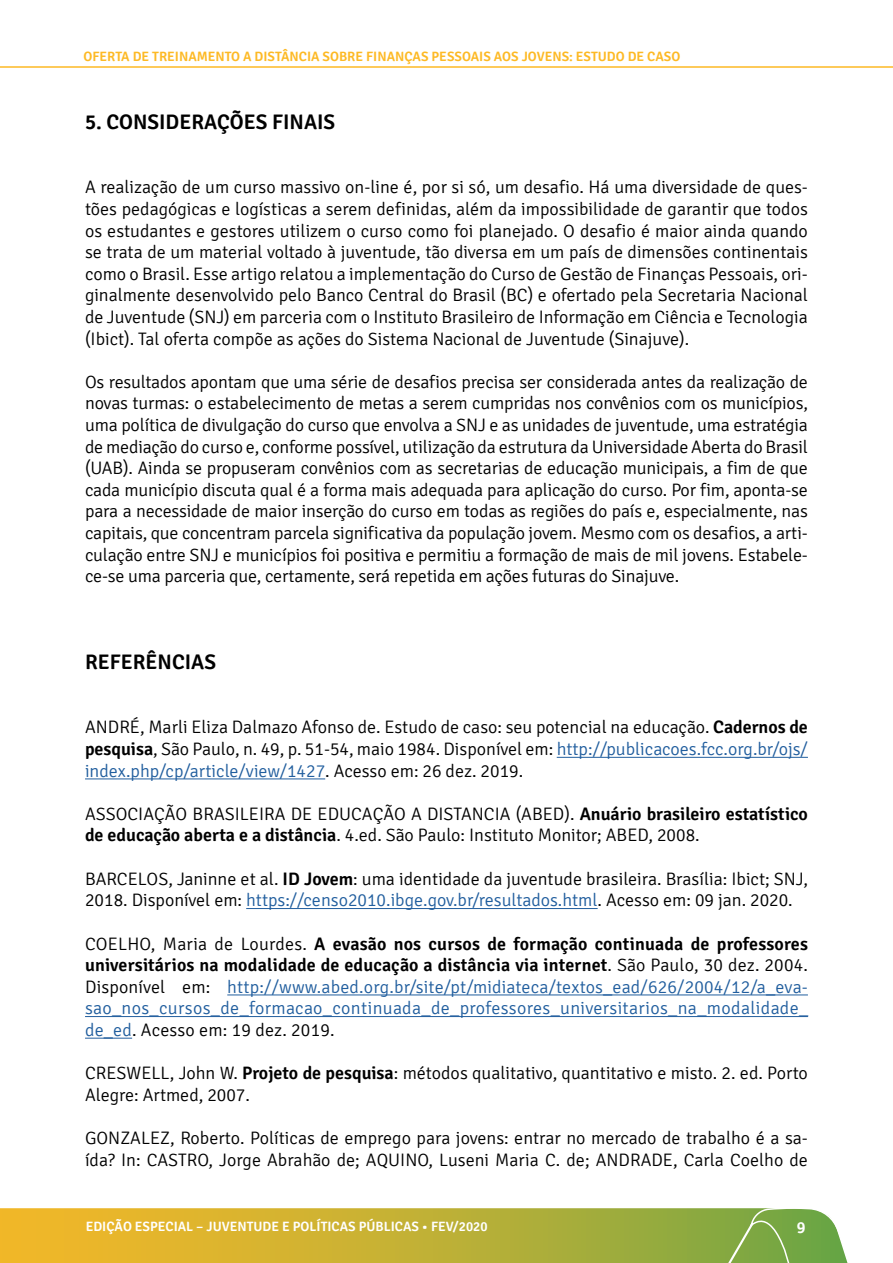
<style>
.page{position:relative;width:893px;height:1263px;background:#fff}
.page>*{position:absolute;margin:0;border:0;box-sizing:border-box;transform-origin:0 0}
.subtitulo{font:600 21px "Signika";color:#000}
.texto{font:300 18px/21.6px "Signika";color:#000}
.texto-2{font:300 18px/21.6px "Signika";letter-spacing:.02em;color:#215e9e;text-align:justify}
.t1{font:600 16.5px "Signika";color:#fff}
.t2{font:600 13.5px "Signika";color:#fdb924}
.t3{font:600 13.5px "Signika";color:#fff}
.s1{font-weight:600}
.s2{color:#215e9e}
.s3{color:#000}
.s4{font-weight:600;color:#000}
</style>
<div class="page">
<svg style="left:0;top:1208px;width:658px;height:55px;background:#cbb233"></svg>
<hr style="left:0;top:66px;width:893px;height:2px;background:#fdca5a">
<svg style="left:658px;top:1208px;width:190px;height:55px;background:#89af51"></svg>
<hr style="left:557px;top:757px;width:251px;height:1px;background:#215e9e">
<hr style="left:85px;top:778px;width:240px;height:1px;background:#215e9e">
<hr style="left:246px;top:908px;width:352px;height:1px;background:#215e9e">
<hr style="left:227px;top:994px;width:581px;height:1px;background:#215e9e">
<hr style="left:85px;top:1016px;width:723px;height:1px;background:#215e9e">
<hr style="left:85px;top:1038px;width:47px;height:1px;background:#215e9e">
<p class="t2" style="left:84px;top:48px;width:598px">OFERTA DE TREINAMENTO A DISTÂNCIA SOBRE FINANÇAS PESSOAIS AOS JOVENS: ESTUDO DE CASO</p>
<p class="subtitulo" style="left:85px;top:109px;width:252px">5. CONSIDERAÇÕES FINAIS</p>
<p class="texto" style="left:85px;top:177px;width:724px;text-align:justify">A realização de um curso massivo on-line é, por si só, um desafio. Há uma diversidade de ques&shy;tões pedagógicas e logísticas a serem definidas, além da impossibilidade de garantir que todos os estudantes e gestores utilizem o curso como foi planejado. O desafio é maior ainda quando se trata de um material voltado à juventude, tão diversa em um país de dimensões continentais como o Brasil. Esse artigo relatou a implementação do Curso de Gestão de Finanças Pessoais, ori&shy;ginalmente desenvolvido pelo Banco Central do Brasil (BC) e ofertado pela Secretaria Nacional de Juventude (SNJ) em parceria com o Instituto Brasileiro de Informação em Ciência e Tecnologia (Ibict). Tal oferta compõe as ações do Sistema Nacional de Juventude (Sinajuve).</p>
<p class="texto" style="left:85px;top:371px;width:724px;text-align:justify">Os resultados apontam que uma série de desafios precisa ser considerada antes da realização de novas turmas: o estabelecimento de metas a serem cumpridas nos convênios com os municípios, uma política de divulgação do curso que envolva a SNJ e as unidades de juventude, uma estratégia de mediação do curso e, conforme possível, utilização da estrutura da Universidade Aberta do Brasil (UAB). Ainda se propuseram convênios com as secretarias de educação municipais, a fim de que cada município discuta qual é a forma mais adequada para aplicação do curso. Por fim, aponta-se para a necessidade de maior inserção do curso em todas as regiões do país e, especialmente, nas capitais, que concentram parcela significativa da população jovem. Mesmo com os desafios, a arti&shy;culação entre SNJ e municípios foi positiva e permitiu a formação de mais de mil jovens. Estabele&shy;ce-se uma parceria que, certamente, será repetida em ações futuras do Sinajuve.</p>
<p class="subtitulo" style="left:85px;top:649px;width:132px">REFERÊNCIAS</p>
<p class="texto" style="left:85px;top:717px;width:724px;text-align:justify">ANDRÉ, Marli Eliza Dalmazo Afonso de. Estudo de caso: seu potencial na educação. <span class="s1">Cadernos de pesquisa</span>, São Paulo, n. 49, p. 51-54, maio 1984. Disponível em: <span class="s2">http://publicacoes.fcc.org.br/ojs/ index.php/cp/article/view/1427</span>. Acesso em: 26 dez. 2019.</p>
<p class="texto" style="left:85px;top:803px;width:724px">ASSOCIAÇÃO BRASILEIRA DE EDUCAÇÃO A DISTANCIA (ABED). <span class="s1">Anuário brasileiro estatístico de educação aberta e a distância</span>. 4.ed. São Paulo: Instituto Monitor; ABED, 2008.</p>
<p class="texto" style="left:85px;top:868px;width:724px">BARCELOS, Janinne et al. <span class="s1">ID Jovem</span>: uma identidade da juventude brasileira. Brasília: Ibict; SNJ,<br>2018. Disponível em: <span class="s2">https://censo2010.ibge.gov.br/resultados.html</span>. Acesso em: 09 jan. 2020.</p>
<p class="texto-2" style="left:85px;top:933px;width:725px"><span class="s3">COELHO, Maria de Lourdes.</span> <span class="s4">A evasão nos cursos de formação continuada de professores universitários na modalidade de educação a distância via internet</span><span class="s3">. São Paulo, 30 dez. 2004.<br>Disponível em:</span> http://www.abed.org.br/site/pt/midiateca/textos_ead/626/2004/12/a_eva&shy;sao_nos_cursos_de_formacao_continuada_de_professores_universitarios_na_modalidade_ de_ed<span class="s3">. Acesso em: 19 dez. 2019.</span></p>
<p class="texto" style="left:85px;top:1062px;width:724px">CRESWELL, John W. <span class="s1">Projeto de pesquisa</span>: métodos qualitativo, quantitativo e misto. 2. ed. Porto<br>Alegre: Artmed, 2007.</p>
<p class="texto" style="left:85px;top:1127px;width:724px">GONZALEZ, Roberto. Políticas de emprego para jovens: entrar no mercado de trabalho é a sa&shy;ída? In: CASTRO, Jorge Abrahão de; AQUINO, Luseni Maria C. de; ANDRADE, Carla Coelho de</p>
<p class="t3" style="left:86px;top:1218px;width:403px">EDIÇÃO ESPECIAL – JUVENTUDE E POLÍTICAS PÚBLICAS • FEV/2020</p>
<p class="t1" style="left:797px;top:1218px;width:10px">9</p>
</div>
